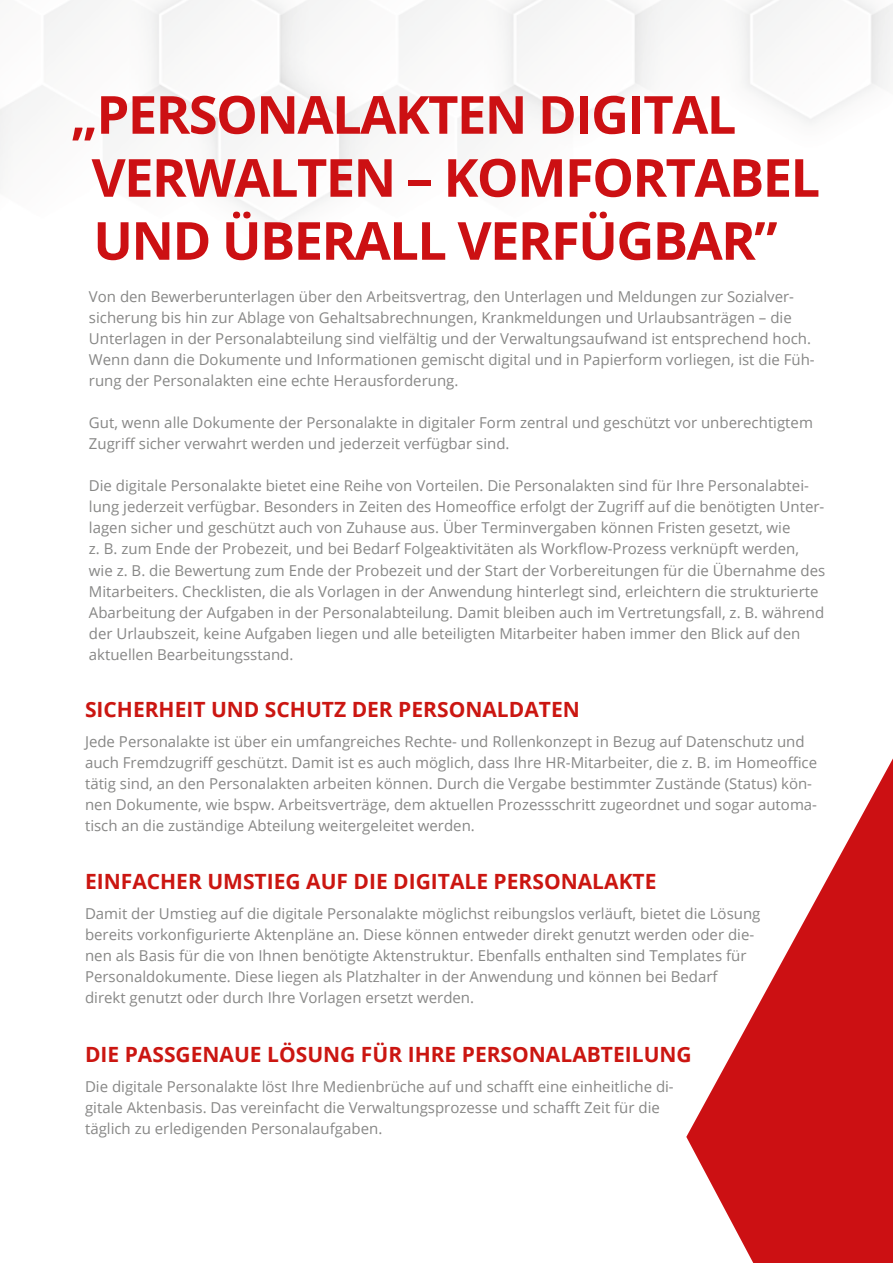
<style>
.page{position:relative;width:893px;height:1263px;background:#fff}
.page>*{position:absolute;margin:0;border:0;box-sizing:border-box;transform-origin:0 0}
.t1{font:700 52.5px/63px "Open Sans";letter-spacing:-.03em;color:#cc1013}
.t2{font:700 21px "Open Sans";color:#cb1611}
.t3{font:15px/21px "Open Sans";color:#878786}
.s1{color:#ca1411}
</style>
<div class="page">
<svg style="left:686px;top:758px;width:207px;height:505px"></svg>
<h1 class="t1" style="left:92px;top:82px;width:730px;text-indent:-21px">„PERSONALAKTEN DIGITAL<br>VERWALTEN – KOMFORTABEL<br>UND ÜBERALL VERFÜGBAR<span class="s1">”</span></h1>
<p class="t3" style="left:89px;top:286px;width:727px">Von den Bewerberunterlagen über den Arbeitsvertrag, den Unterlagen und Meldungen zur Sozialver&shy;sicherung bis hin zur Ablage von Gehaltsabrechnungen, Krankmeldungen und Urlaubsanträgen – die Unterlagen in der Personalabteilung sind vielfältig und der Verwaltungsaufwand ist entsprechend hoch.<br>Wenn dann die Dokumente und Informationen gemischt digital und in Papierform vorliegen, ist die Füh&shy;rung der Personalakten eine echte Herausforderung.</p>
<p class="t3" style="left:89px;top:412px;width:725px">Gut, wenn alle Dokumente der Personalakte in digitaler Form zentral und geschützt vor unberechtigtem<br>Zugriff sicher verwahrt werden und jederzeit verfügbar sind.</p>
<p class="t3" style="left:89px;top:475px;width:738px">Die digitale Personalakte bietet eine Reihe von Vorteilen. Die Personalakten sind für Ihre Personalabtei&shy;lung jederzeit verfügbar. Besonders in Zeiten des Homeoffice erfolgt der Zugriff auf die benötigten Unter&shy;lagen sicher und geschützt auch von Zuhause aus. Über Terminvergaben können Fristen gesetzt, wie<br>z. B. zum Ende der Probezeit, und bei Bedarf Folgeaktivitäten als Workflow-Prozess verknüpft werden, wie z. B. die Bewertung zum Ende der Probezeit und der Start der Vorbereitungen für die Übernahme des Mitarbeiters. Checklisten, die als Vorlagen in der Anwendung hinterlegt sind, erleichtern die strukturierte Abarbeitung der Aufgaben in der Personalabteilung. Damit bleiben auch im Vertretungsfall, z. B. während der Urlaubszeit, keine Aufgaben liegen und alle beteiligten Mitarbeiter haben immer den Blick auf den aktuellen Bearbeitungsstand.</p>
<h2 class="t2" style="left:85px;top:695px;width:496px">SICHERHEIT UND SCHUTZ DER PERSONALDATEN</h2>
<p class="t3" style="left:85px;top:731px;width:734px">Jede Personalakte ist über ein umfangreiches Rechte- und Rollenkonzept in Bezug auf Datenschutz und auch Fremdzugriff geschützt. Damit ist es auch möglich, dass Ihre HR-Mitarbeiter, die z. B. im Homeoffice tätig sind, an den Personalakten arbeiten können. Durch die Vergabe bestimmter Zustände (Status) kön&shy;nen Dokumente, wie bspw. Arbeitsverträge, dem aktuellen Prozessschritt zugeordnet und sogar automa&shy;tisch an die zuständige Abteilung weitergeleitet werden.</p>
<h2 class="t2" style="left:85px;top:866px;width:573px">EINFACHER UMSTIEG AUF DIE DIGITALE PERSONALAKTE</h2>
<p class="t3" style="left:85px;top:902px;width:677px">Damit der Umstieg auf die digitale Personalakte möglichst reibungslos verläuft, bietet die Lösung bereits vorkonfigurierte Aktenpläne an. Diese können entweder direkt genutzt werden oder die&shy;nen als Basis für die von Ihnen benötigte Aktenstruktur. Ebenfalls enthalten sind Templates für Personaldokumente. Diese liegen als Platzhalter in der Anwendung und können bei Bedarf direkt genutzt oder durch Ihre Vorlagen ersetzt werden.</p>
<h2 class="t2" style="left:85px;top:1039px;width:608px">DIE PASSGENAUE LÖSUNG FÜR IHRE PERSONALABTEILUNG</h2>
<p class="t3" style="left:85px;top:1075px;width:590px">Die digitale Personalakte löst Ihre Medienbrüche auf und schafft eine einheitliche di&shy;gitale Aktenbasis. Das vereinfacht die Verwaltungsprozesse und schafft Zeit für die täglich zu erledigenden Personalaufgaben.</p>
</div>
